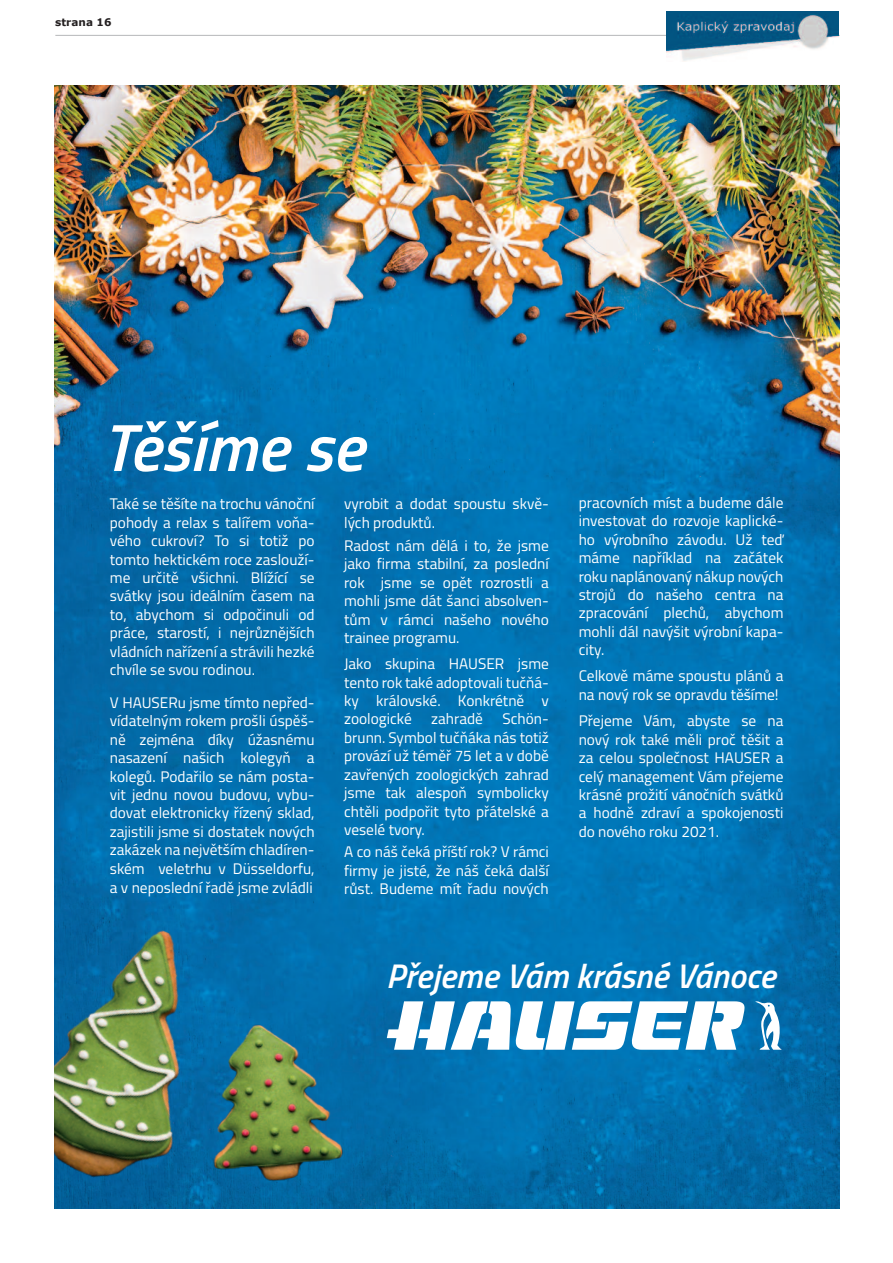
<style>
.page{position:relative;width:893px;height:1263px;background:#fff}
.page>*{position:absolute;margin:0;border:0;box-sizing:border-box;transform-origin:0 0}
.t1{font:italic 600 66.75px "Titillium";letter-spacing:.005em;color:#fff}
.t2{font:italic 600 34.2px "Titillium";color:#fff}
.t3{font:15.3px/18.5px "Titillium";color:#fff;text-align:justify}
.t4{font:700 10.5px "Verdana";color:#231f20}
</style>
<div class="page">
<hr style="left:55px;top:35px;width:785px;height:1px;background:#bfc0c2">
<img style="left:666px;top:11px;width:173px;height:50px">
<img style="left:54px;top:86px;width:786px;height:568px">
<img style="left:54px;top:654px;width:786px;height:554px">
<p class="t4" style="left:55px;top:16px;width:58px">strana 16</p>
<h1 class="t1" style="left:102px;top:424px;width:263px">Těšíme se</h1>
<p class="t3" style="left:110px;top:496px;width:206px">Také se těšíte na trochu vánoční pohody a relax s talířem voňa&shy;vého cukroví? To si totiž po tomto hektickém roce zaslouží&shy;me určitě všichni. Blížící se svátky jsou ideálním časem na to, abychom si odpočinuli od práce, starostí, i nejrůznějších vládních nařízení a strávili hezké chvíle se svou rodinou.</p>
<p class="t3" style="left:110px;top:695px;width:206px">V HAUSERu jsme tímto nepřed&shy;vídatelným rokem prošli úspěš&shy;ně zejména díky úžasnému nasazení našich kolegyň a kolegů. Podařilo se nám posta&shy;vit jednu novou budovu, vybu&shy;dovat elektronicky řízený sklad, zajistili jsme si dostatek nových zakázek na největším chladíren&shy;ském veletrhu v Düsseldorfu, a v neposlední řadě jsme zvládli</p>
<p class="t3" style="left:344px;top:496px;width:206px">vyrobit a dodat spoustu skvě&shy;lých produktů.</p>
<p class="t3" style="left:344px;top:538px;width:206px">Radost nám dělá i to, že jsme jako firma stabilní, za poslední rok jsme se opět rozrostli a mohli jsme dát šanci absolven&shy;tům v rámci našeho nového trainee programu.</p>
<p class="t3" style="left:344px;top:656px;width:206px">Jako skupina HAUSER jsme tento rok také adoptovali tučňá&shy;ky královské. Konkrétně v zoologické</p>
<p class="t3" style="left:431px;top:711px;width:53px">zahradě</p>
<p class="t3" style="left:344px;top:711px;width:206px;text-indent:158px">Schön&shy;brunn. Symbol tučňáka nás totiž provází už téměř 75 let a v době zavřených zoologických zahrad jsme tak alespoň symbolicky chtěli podpořit tyto přátelské a veselé tvory.</p>
<p class="t3" style="left:344px;top:844px;width:206px">A co náš čeká příští rok? V rámci firmy je jisté, že náš čeká další růst. Budeme mít řadu nových</p>
<p class="t3" style="left:579px;top:495px;width:206px">pracovních míst a budeme dále investovat do rozvoje kaplické&shy;ho výrobního závodu. Už teď máme například na začátek roku naplánovaný nákup nových strojů do našeho centra na zpracování plechů, abychom mohli dál navýšit výrobní kapa&shy;city.</p>
<p class="t3" style="left:579px;top:668px;width:206px">Celkově máme spoustu plánů a na nový rok se opravdu těšíme!</p>
<p class="t3" style="left:579px;top:713px;width:206px">Přejeme Vám, abyste se na nový rok také měli proč těšit a za celou společnost HAUSER a celý management Vám přejeme krásné prožití vánočních svátků a hodně zdraví a spokojenosti do nového roku 2021.</p>
<h2 class="t2" style="left:386px;top:964px;width:391px">Přejeme Vám krásné Vánoce</h2>
</div>
